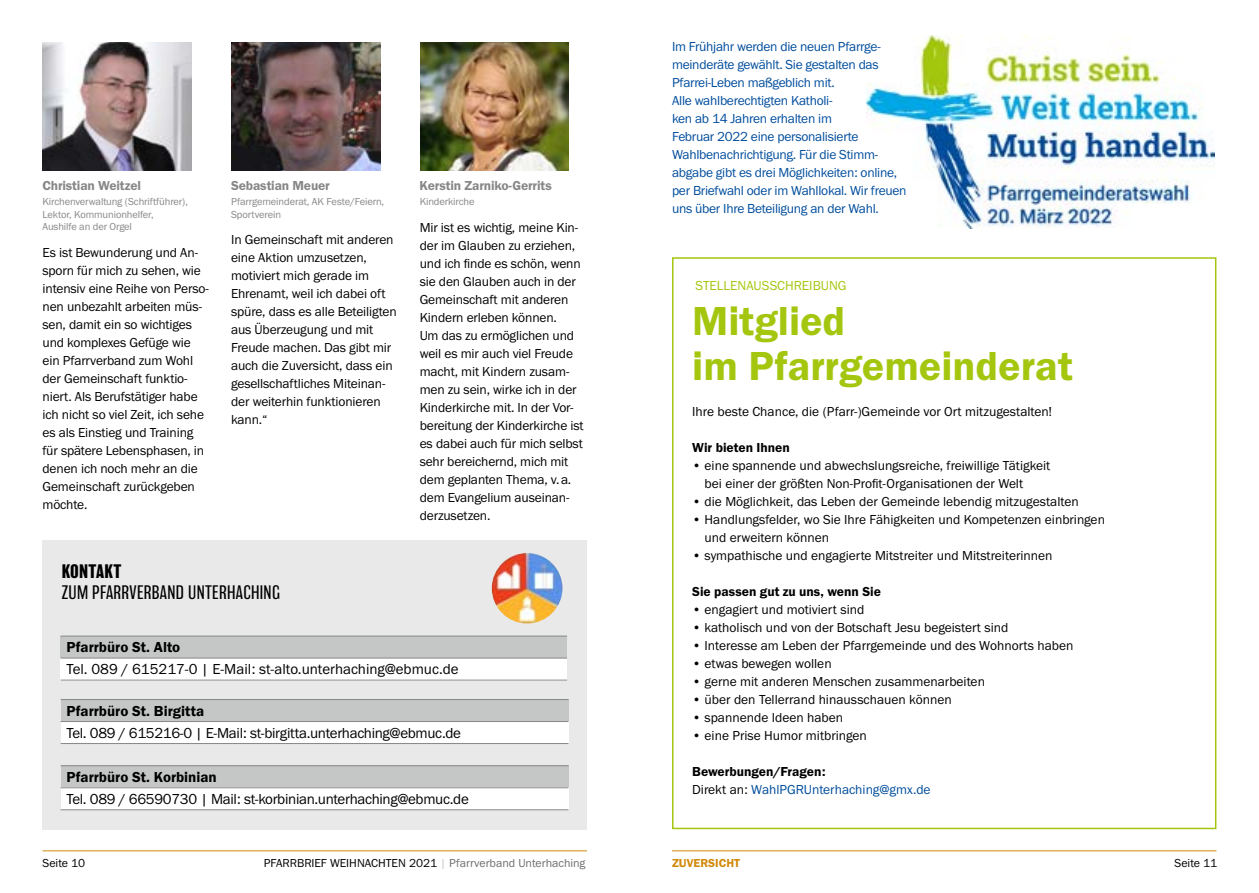
<style>
.page{position:relative;width:1259px;height:893px;background:#fff}
.page>*{position:absolute;margin:0;border:0;box-sizing:border-box;transform-origin:0 0}
.t1{font:42px/45px "Franklin Gothic URW Dem";color:#a4c60f}
.t2{font:200 18px "Balboa";letter-spacing:.02em;color:#000}
.t3{font:700 18px "Balboa";letter-spacing:.02em;color:#000}
.t4{font:15px "Franklin Gothic URW Boo";letter-spacing:-.02em;color:#000}
.t5{font:15px "Franklin Gothic URW Dem";color:#000}
.t6{font:15px "Franklin Gothic URW Boo";color:#000}
.t7{font:13.5px/18px "Franklin Gothic URW Boo";letter-spacing:-.01em;color:#000}
.t8{font:13.5px/18px "Franklin Gothic URW Boo";letter-spacing:-.02em;color:#004d9d}
.t9{font:13.5px "Franklin Gothic URW Dem";color:#000}
.t10{font:13.5px "Franklin Gothic URW Dem";letter-spacing:-.01em;color:#868786}
.t11{font:13.5px "Franklin Gothic URW Boo";color:#004d9d}
.t12{font:13.5px "Franklin Gothic URW Boo";color:#a4c60f}
.t13{font:12px "Franklin Gothic URW Boo";color:#000}
.t14{font:12px "Franklin Gothic URW Dem";color:#d1890a}
.t15{font:10.5px/12.6px "Franklin Gothic URW Boo";letter-spacing:-.01em;color:#868786}
.s1{color:#000}
.s2{color:#c5c6c6}
.s3{color:#6e6e6e}
</style>
<div class="page">
<hr style="left:43px;top:850px;width:544px;height:1px;background:#d1890a">
<hr style="left:672px;top:850px;width:544px;height:1px;background:#d1890a">
<img style="left:43px;top:43px;width:149px;height:127px">
<img style="left:231px;top:43px;width:149px;height:127px">
<img style="left:420px;top:43px;width:149px;height:127px">
<img style="left:866px;top:35px;width:348px;height:194px">
<div style="left:672px;top:257px;width:544px;height:572px;border:2px solid #a4c60f"></div>
<div style="left:43px;top:540px;width:544px;height:289px;background:#e9e9e9"></div>
<div style="left:61px;top:636px;width:506px;height:22px;background:#c5c6c6"></div>
<div style="left:61px;top:658px;width:506px;height:22px;background:#fff"></div>
<hr style="left:61px;top:636px;width:506px;height:1px;background:#868786">
<hr style="left:61px;top:658px;width:506px;height:1px;background:#868786">
<hr style="left:61px;top:680px;width:506px;height:1px;background:#868786">
<div style="left:61px;top:699px;width:507px;height:22px;background:#c5c6c6"></div>
<div style="left:61px;top:721px;width:507px;height:22px;background:#fff"></div>
<hr style="left:61px;top:699px;width:507px;height:1px;background:#868786">
<hr style="left:61px;top:721px;width:507px;height:1px;background:#868786">
<hr style="left:61px;top:743px;width:507px;height:1px;background:#868786">
<div style="left:61px;top:766px;width:507px;height:22px;background:#c5c6c6"></div>
<div style="left:61px;top:788px;width:507px;height:22px;background:#fff"></div>
<hr style="left:61px;top:765px;width:507px;height:1px;background:#868786">
<hr style="left:61px;top:787px;width:507px;height:1px;background:#868786">
<hr style="left:61px;top:809px;width:507px;height:1px;background:#868786">
<img style="left:492px;top:553px;width:70px;height:70px;border-radius:35px">
<p class="t10" style="left:43px;top:178px;width:100px">Christian Weitzel</p>
<p class="t15" style="left:43px;top:195px;width:147px">Kirchenverwaltung (Schriftführer),<br>Lektor, Kommunionhelfer,<br>Aushilfe an der Orgel</p>
<p class="t7" style="left:43px;top:243px;width:168px">Es ist Bewunderung und An&shy;sporn für mich zu sehen, wie intensiv eine Reihe von Perso&shy;nen unbezahlt arbeiten müs&shy;sen, damit ein so wichtiges und komplexes Gefüge wie ein Pfarrverband zum Wohl der Gemeinschaft funktio&shy;niert. Als Berufstätiger habe ich nicht so viel Zeit, ich sehe es als Einstieg und Training für spätere Lebensphasen, in denen ich noch mehr an die<br>Gemeinschaft zurückgeben möchte.</p>
<p class="t10" style="left:231px;top:178px;width:100px">Sebastian Meuer</p>
<p class="t15" style="left:231px;top:195px;width:155px">Pfarrgemeinderat, AK Feste/Feiern,<br>Sportverein</p>
<p class="t7" style="left:231px;top:231px;width:167px">In Gemeinschaft mit anderen eine Aktion umzusetzen, motiviert mich gerade im<br>Ehrenamt, weil ich dabei oft spüre, dass es alle Beteiligten aus Überzeugung und mit<br>Freude machen. Das gibt mir auch die Zuversicht, dass ein gesellschaftliches Miteinan&shy;der weiterhin funktionieren kann.“</p>
<h2 class="t3" style="left:62px;top:561px;width:61px">KONTAKT</h2>
<h2 class="t2" style="left:62px;top:583px;width:220px">ZUM PFARRVERBAND UNTERHACHING</h2>
<p class="t10" style="left:420px;top:178px;width:134px">Kerstin Zarniko-Gerrits</p>
<p class="t15" style="left:420px;top:195px;width:56px">Kinderkirche</p>
<p class="t7" style="left:420px;top:218px;width:166px">Mir ist es wichtig, meine Kin&shy;der im Glauben zu erziehen, und ich finde es schön, wenn sie den Glauben auch in der<br>Gemeinschaft mit anderen<br>Kindern erleben können.<br>Um das zu ermöglichen und weil es mir auch viel Freude macht, mit Kindern zusam&shy;men zu sein, wirke ich in der<br>Kinderkirche mit. In der Vor&shy;bereitung der Kinderkirche ist es dabei auch für mich selbst sehr bereichernd, mich mit dem geplanten Thema, v.a. dem Evangelium auseinan&shy;derzusetzen.</p>
<p class="t5" style="left:67px;top:638px;width:115px">Pfarrbüro St. Alto</p>
<p class="t6" style="left:67px;top:660px;width:393px">Tel. 089 / 615217-0 | E-Mail: st-alto.unterhaching@ebmuc.de</p>
<p class="t5" style="left:67px;top:701px;width:139px">Pfarrbüro St. Birgitta</p>
<p class="t4" style="left:67px;top:723px;width:396px">Tel. 089 / 615216-0 | E-Mail: st-birgitta.unterhaching@ebmuc.de</p>
<p class="t5" style="left:67px;top:767px;width:152px">Pfarrbüro St. Korbinian</p>
<p class="t4" style="left:67px;top:789px;width:404px">Tel. 089 / 66590730 | Mail: st-korbinian.unterhaching@ebmuc.de</p>
<p class="t8" style="left:672px;top:38px;width:236px">Im Frühjahr werden die neuen Pfarrge&shy;meinderäte gewählt. Sie gestalten das Pfarrei-Leben maßgeblich mit.<br>Alle wahlberechtigten Katholi-<br>ken ab 14 Jahren erhalten im<br>Februar 2022 eine personalisierte Wahlbenachrichtigung. Für die Stimm&shy;abgabe gibt es drei Möglichkeiten: online, per Briefwahl oder im Wahllokal. Wir freuen uns über Ihre Beteiligung an der Wahl.</p>
<p class="t12" style="left:695px;top:277px;width:152px">STELLENAUSSCHREIBUNG</p>
<h1 class="t1" style="left:692px;top:298px;width:382px">Mitglied<br>im Pfarrgemeinderat</h1>
<p class="t7" style="left:692px;top:403px;width:361px">Ihre beste Chance, die (Pfarr-)Gemeinde vor Ort mitzugestalten!</p>
<p class="t9" style="left:692px;top:440px;width:99px">Wir bieten Ihnen</p>
<p class="t7" style="left:704px;top:457px;width:347px;text-indent:-12px">• eine spannende und abwechslungsreiche, freiwillige Tätigkeit bei einer der größten Non-Profit-Organisationen der Welt</p>
<p class="t7" style="left:692px;top:493px;width:388px">• die Möglichkeit, das Leben der Gemeinde lebendig mitzugestalten</p>
<p class="t7" style="left:704px;top:511px;width:402px;text-indent:-12px">• Handlungsfelder, wo Sie Ihre Fähigkeiten und Kompetenzen einbringen und erweitern können</p>
<p class="t7" style="left:692px;top:547px;width:362px">• sympathische und engagierte Mitstreiter und Mitstreiterinnen</p>
<p class="t9" style="left:692px;top:584px;width:190px">Sie passen gut zu uns, wenn Sie</p>
<p class="t7" style="left:692px;top:601px;width:174px">• engagiert und motiviert sind</p>
<p class="t7" style="left:692px;top:619px;width:318px">• katholisch und von der Botschaft Jesu begeistert sind</p>
<p class="t7" style="left:692px;top:637px;width:383px">• Interesse am Leben der Pfarrgemeinde und des Wohnorts haben</p>
<p class="t7" style="left:692px;top:655px;width:141px">• etwas bewegen wollen</p>
<p class="t7" style="left:692px;top:673px;width:294px">• gerne mit anderen Menschen zusammenarbeiten</p>
<p class="t7" style="left:692px;top:691px;width:261px">• über den Tellerrand hinausschauen können</p>
<p class="t7" style="left:692px;top:709px;width:152px">• spannende Ideen haben</p>
<p class="t7" style="left:692px;top:727px;width:176px">• eine Prise Humor mitbringen</p>
<p class="t9" style="left:692px;top:763px;width:135px">Bewerbungen/Fragen:</p>
<p class="t11" style="left:692px;top:781px;width:240px"><span class="s1">Direkt an:</span> WahlPGRUnterhaching@gmx.de</p>
<p class="t13" style="left:43px;top:855px;width:44px">Seite 10</p>
<p class="t13" style="left:264px;top:855px;width:323px">PFARRBRIEF WEIHNACHTEN 2021 <span class="s2">|</span> <span class="s3">Pfarrverband Unterhaching</span></p>
<p class="t14" style="left:672px;top:856px;width:69px">ZUVERSICHT</p>
<p class="t13" style="left:1174px;top:855px;width:44px">Seite 11</p>
</div>
